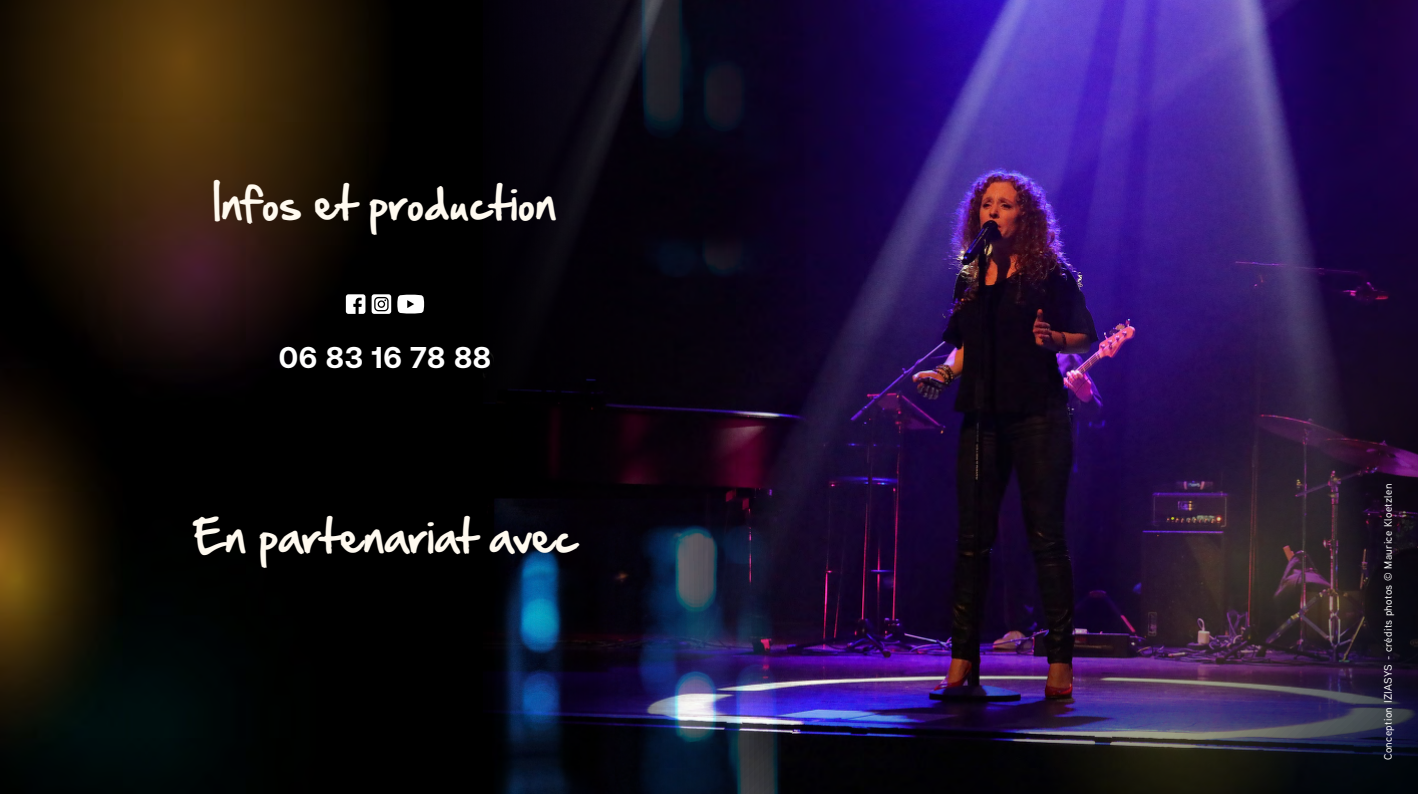
<style>
.page{position:relative;width:1418px;height:794px;background:#fff}
.page>*{position:absolute;margin:0;border:0;box-sizing:border-box;transform-origin:0 0}
.t1{font:40px "Hand Of Sean";color:#fffaf0}
.t2{font:700 30px "Aeonik";letter-spacing:.02em;color:#fff}
.t3{font:500 10.8px "Aaux Next";letter-spacing:.03em;color:#fff}
</style>
<div class="page">
<img style="left:0;top:0;width:480px;height:794px">
<img style="left:480px;top:0;width:937px;height:794px">
<svg style="left:346px;top:294px;width:19px;height:20px"></svg>
<svg style="left:371px;top:294px;width:20px;height:20px"></svg>
<svg style="left:397px;top:295px;width:27px;height:18px"></svg>
<h1 class="t1" style="left:213px;top:167px;width:345px">Infos et production</h1>
<h2 class="t2" style="left:279px;top:340px;width:214px">06 83 16 78 88</h2>
<h1 class="t1" style="left:193px;top:500px;width:385px">En partenariat avec</h1>
<p class="t3" style="left:1380px;top:760px;width:278px;rotate:-90deg">Conception IZIASYS - crédits photos © Maurice Kloetzlen</p>
</div>
